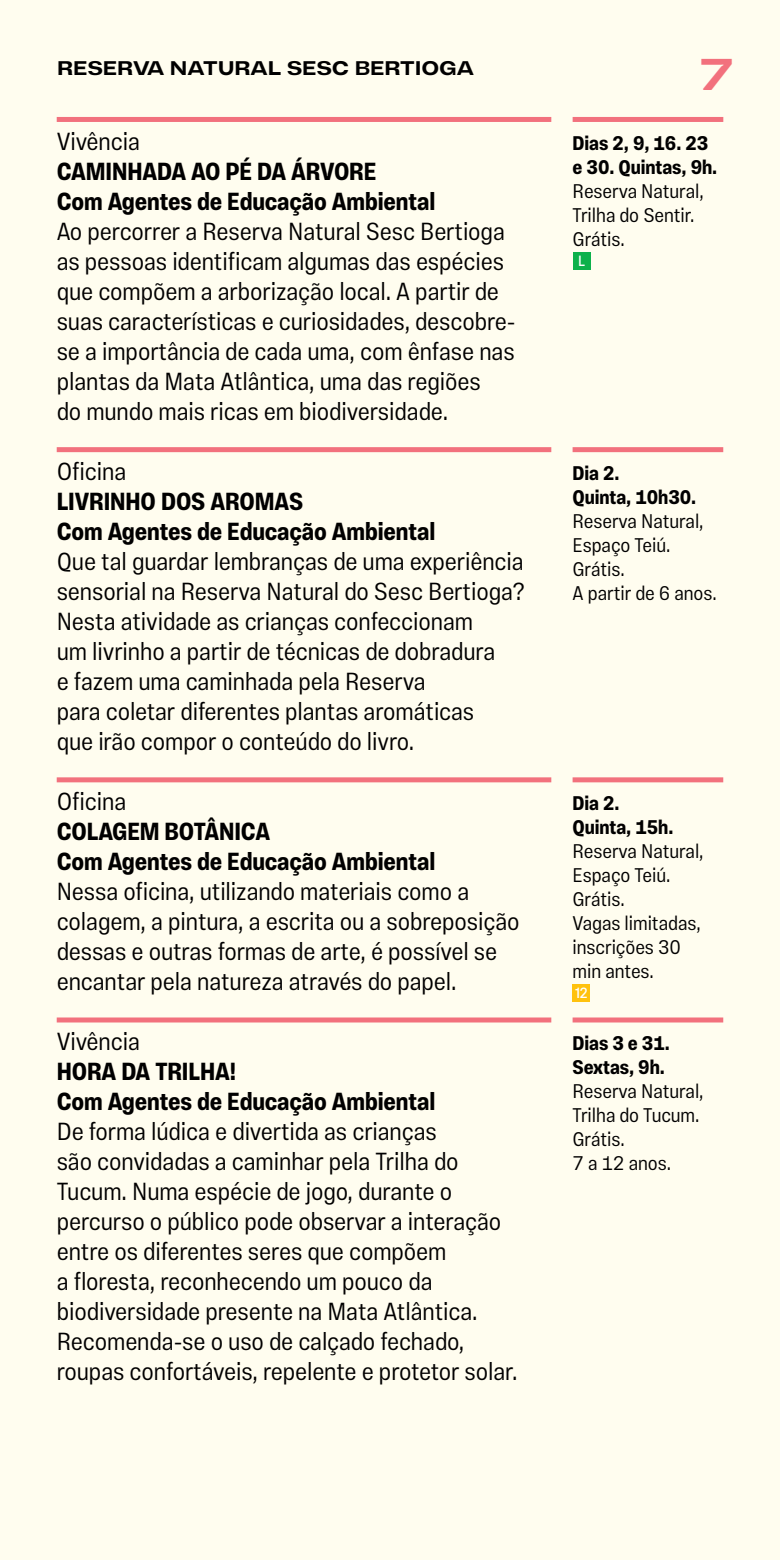
<style>
.page{position:relative;width:780px;height:1560px;background:#fff}
.page>*{position:absolute;margin:0;border:0;box-sizing:border-box;transform-origin:0 0}
.t1{font:700 45px "Vinila Extended";color:#f2717d}
.t2{font:300 25px/30px "Vinila Condensed";letter-spacing:-.005em;color:#000}
.t3{font:700 25px/30px "Vinila Condensed";letter-spacing:-.005em;color:#000}
.t4{font:300 20px/24px "Vinila Condensed";letter-spacing:-.005em;color:#000}
.t5{font:700 20px/24px "Vinila Condensed";letter-spacing:-.005em;color:#000}
.t6{font:700 20px "Vinila Extended";letter-spacing:-.005em;color:#000}
.t7{font:15px "Vinila Condensed";color:#fff}
</style>
<div class="page">
<div style="left:0;top:0;width:780px;height:1559px;background:#fffdef"></div>
<div style="left:57px;top:117px;width:494px;height:5px;background:#f2717d"></div>
<div style="left:57px;top:447px;width:494px;height:5px;background:#f2717d"></div>
<div style="left:57px;top:777px;width:494px;height:5px;background:#f2717d"></div>
<div style="left:57px;top:1017px;width:494px;height:5px;background:#f2717d"></div>
<div style="left:572px;top:117px;width:151px;height:5px;background:#f2717d"></div>
<div style="left:572px;top:252px;width:18px;height:18px;background:#0db14b"></div>
<div style="left:572px;top:447px;width:151px;height:5px;background:#f2717d"></div>
<div style="left:572px;top:777px;width:151px;height:5px;background:#f2717d"></div>
<div style="left:572px;top:984px;width:18px;height:18px;background:#ffc20e"></div>
<div style="left:572px;top:1017px;width:151px;height:5px;background:#f2717d"></div>
<p class="t6" style="left:57px;top:56px;width:418px">RESERVA NATURAL SESC BERTIOGA</p>
<p class="t2" style="left:57px;top:126px;width:85px">Vivência</p>
<p class="t3" style="left:57px;top:156px;width:380px">CAMINHADA AO PÉ DA ÁRVORE<br>Com Agentes de Educação Ambiental</p>
<p class="t2" style="left:57px;top:216px;width:460px">Ao percorrer a Reserva Natural Sesc Bertioga as pessoas identificam algumas das espécies que compõem a arborização local. A partir de suas características e curiosidades, descobre&shy;se a importância de cada uma, com ênfase nas plantas da Mata Atlântica, uma das regiões<br>do mundo mais ricas em biodiversidade.</p>
<p class="t2" style="left:57px;top:456px;width:71px">Oficina</p>
<p class="t3" style="left:57px;top:486px;width:380px">LIVRINHO DOS AROMAS<br>Com Agentes de Educação Ambiental</p>
<p class="t2" style="left:57px;top:546px;width:470px">Que tal guardar lembranças de uma experiência sensorial na Reserva Natural do Sesc Bertioga?<br>Nesta atividade as crianças confeccionam<br>um livrinho a partir de técnicas de dobradura<br>e fazem uma caminhada pela Reserva<br>para coletar diferentes plantas aromáticas<br>que irão compor o conteúdo do livro.</p>
<p class="t2" style="left:57px;top:786px;width:71px">Oficina</p>
<p class="t3" style="left:57px;top:816px;width:380px">COLAGEM BOTÂNICA<br>Com Agentes de Educação Ambiental</p>
<p class="t2" style="left:57px;top:876px;width:464px">Nessa oficina, utilizando materiais como a colagem, a pintura, a escrita ou a sobreposição dessas e outras formas de arte, é possível se encantar pela natureza através do papel.</p>
<p class="t2" style="left:57px;top:1026px;width:85px">Vivência</p>
<p class="t3" style="left:57px;top:1056px;width:380px">HORA DA TRILHA!<br>Com Agentes de Educação Ambiental</p>
<p class="t2" style="left:57px;top:1116px;width:462px">De forma lúdica e divertida as crianças<br>são convidadas a caminhar pela Trilha do Tucum. Numa espécie de jogo, durante o percurso o público pode observar a interação entre os diferentes seres que compõem<br>a floresta, reconhecendo um pouco da biodiversidade presente na Mata Atlântica.<br>Recomenda-se o uso de calçado fechado, roupas confortáveis, repelente e protetor solar.</p>
<h1 class="t1" style="left:698px;top:47px;width:38px">7</h1>
<p class="t5" style="left:572px;top:131px;width:146px">Dias 2, 9, 16. 23 e 30. Quintas, 9h.</p>
<p class="t4" style="left:572px;top:178px;width:132px">Reserva Natural,<br>Trilha do Sentir.<br>Grátis.</p>
<p class="t7" style="left:578px;top:252px;width:8px">L</p>
<p class="t5" style="left:572px;top:461px;width:125px">Dia 2.<br>Quinta, 10h30.</p>
<p class="t4" style="left:572px;top:508px;width:146px">Reserva Natural,<br>Espaço Teiú.<br>Grátis.<br>A partir de 6 anos.</p>
<p class="t5" style="left:572px;top:791px;width:102px">Dia 2.<br>Quinta, 15h.</p>
<p class="t4" style="left:572px;top:838px;width:132px">Reserva Natural,<br>Espaço Teiú.<br>Grátis.<br>Vagas limitadas, inscrições 30 min antes.</p>
<p class="t7" style="left:575px;top:984px;width:14px">12</p>
<p class="t5" style="left:572px;top:1031px;width:99px">Dias 3 e 31.<br>Sextas, 9h.</p>
<p class="t4" style="left:572px;top:1078px;width:132px">Reserva Natural,<br>Trilha do Tucum.<br>Grátis.<br>7 a 12 anos.</p>
</div>
